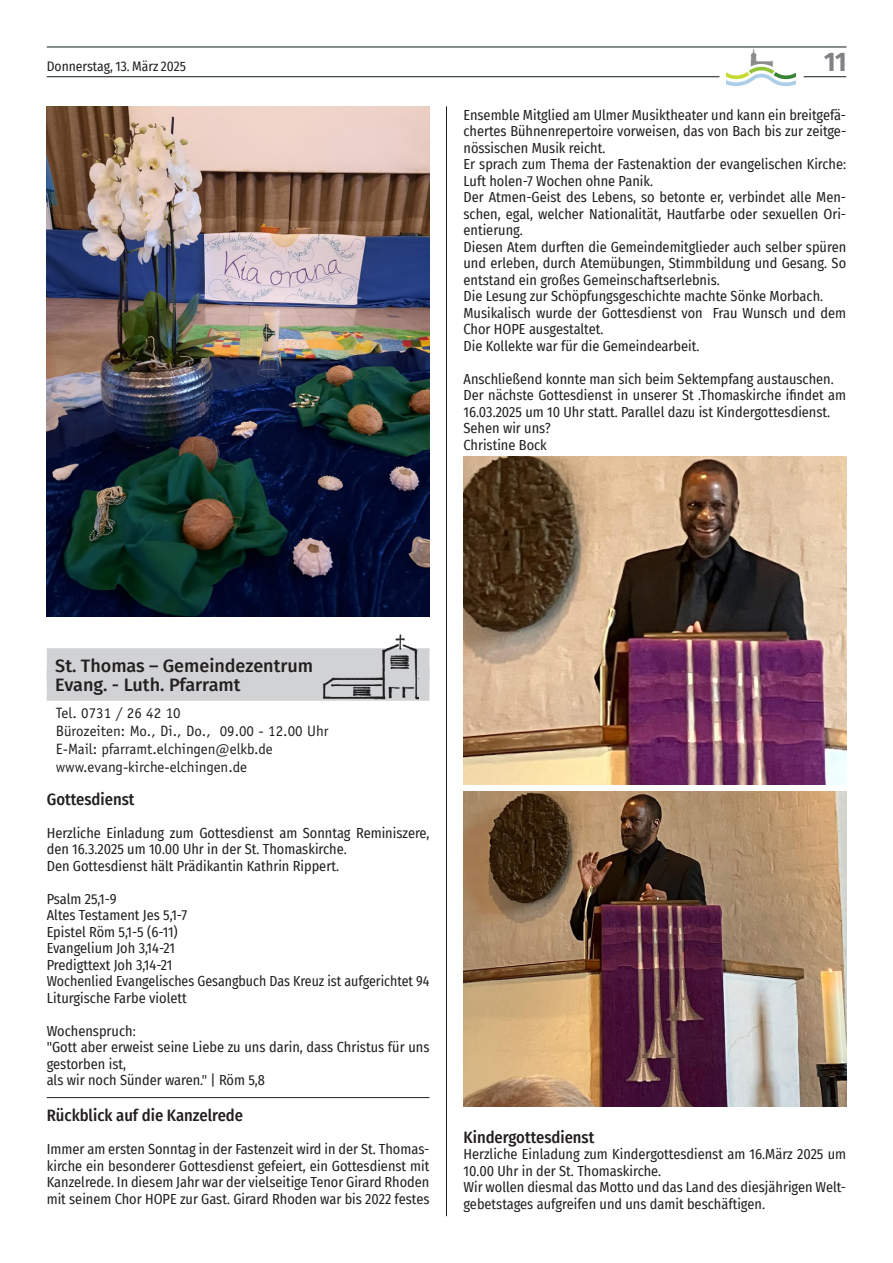
<style>
.page{position:relative;width:893px;height:1263px;background:#fff}
.page>*{position:absolute;margin:0;border:0;box-sizing:border-box;transform-origin:0 0}
.t1{font:700 27px "Fira Sans Condensed";color:#808285}
.t2{font:500 18px/19.5px "Fira Sans";color:#231f20}
.t3{font:500 16.5px "Fira Sans Condensed";color:#231f20}
.t4{font:15px/18px "Officina Sans";color:#231f20}
.t5{font:14.25px/16.5px "Fira Sans Condensed";color:#231f20}
.t6{font:13.5px "Fira Sans Condensed";color:#231f20}
</style>
<div class="page">
<hr style="left:446px;top:106px;width:1px;height:1110px;background:#231f20">
<hr style="left:804px;top:76px;width:42px;height:1px;background:#101a21">
<hr style="left:47px;top:76px;width:672px;height:1px;background:#101a21">
<hr style="left:47px;top:47px;width:799px;height:1px;background:#101a21">
<img style="left:727px;top:48px;width:68px;height:38px">
<hr style="left:47px;top:1097px;width:382px;height:1px;background:#231f20">
<img style="left:47px;top:106px;width:382px;height:511px">
<div style="left:47px;top:648px;width:382px;height:33px;background:#d1d2d4"></div>
<div style="left:47px;top:668px;width:382px;height:33px;background:#d1d2d4"></div>
<div style="left:322px;top:632px;width:97px;height:81px;background:#fff"></div>
<img style="left:322px;top:634px;width:97px;height:66px">
<img style="left:463px;top:457px;width:383px;height:327px">
<img style="left:463px;top:792px;width:383px;height:314px">
<p class="t6" style="left:47px;top:56px;width:141px">Donnerstag, 13. März 2025</p>
<h1 class="t1" style="left:824px;top:39px;width:24px">11</h1>
<p class="t5" style="left:463px;top:106px;width:384px">Ensemble Mitglied am Ulmer Musiktheater und kann ein breitgefä&shy;chertes Bühnenrepertoire vorweisen, das von Bach bis zur zeitge&shy;nössischen Musik reicht.<br>Er sprach zum Thema der Fastenaktion der evangelischen Kirche:<br>Luft holen-7 Wochen ohne Panik.<br>Der Atmen-Geist des Lebens, so betonte er, verbindet alle Men&shy;schen, egal, welcher Nationalität, Hautfarbe oder sexuellen Ori&shy;entierung.<br>Diesen Atem durften die Gemeindemitglieder auch selber spüren und erleben, durch Atemübungen, Stimmbildung und Gesang. So entstand ein großes Gemeinschaftserlebnis.<br>Die Lesung zur Schöpfungsgeschichte machte Sönke Morbach.<br>Musikalisch wurde der Gottesdienst von Frau Wunsch und dem Chor HOPE ausgestaltet.<br>Die Kollekte war für die Gemeindearbeit.</p>
<p class="t5" style="left:463px;top:370px;width:384px">Anschließend konnte man sich beim Sektempfang austauschen.<br>Der nächste Gottesdienst in unserer St .Thomaskirche ifindet am 16.03.2025 um 10 Uhr statt. Parallel dazu ist Kindergottesdienst.<br>Sehen wir uns?<br>Christine Bock</p>
<p class="t2" style="left:55px;top:655px;width:259px">St. Thomas – Gemeindezentrum<br>Evang. - Luth. Pfarramt</p>
<p class="t4" style="left:56px;top:704px;width:274px">Tel. 0731 / 26 42 10<br>Bürozeiten: Mo., Di., Do., 09.00 - 12.00 Uhr E-Mail: pfarramt.elchingen@elkb.de www.evang-kirche-elchingen.de</p>
<p class="t3" style="left:47px;top:786px;width:89px">Gottesdienst</p>
<p class="t5" style="left:47px;top:824px;width:384px">Herzliche Einladung zum Gottesdienst am Sonntag Reminiszere, den 16.3.2025 um 10.00 Uhr in der St. Thomaskirche.<br>Den Gottesdienst hält Prädikantin Kathrin Rippert.</p>
<p class="t5" style="left:47px;top:890px;width:384px">Psalm 25,1-9<br>Altes Testament Jes 5,1-7<br>Epistel Röm 5,1-5 (6-11)<br>Evangelium Joh 3,14-21<br>Predigttext Joh 3,14-21<br>Wochenlied Evangelisches Gesangbuch Das Kreuz ist aufgerichtet 94<br>Liturgische Farbe violett</p>
<p class="t5" style="left:47px;top:1022px;width:384px">Wochenspruch:<br>"Gott aber erweist seine Liebe zu uns darin, dass Christus für uns gestorben ist,<br>als wir noch Sünder waren." | Röm 5,8</p>
<p class="t3" style="left:47px;top:1102px;width:198px">Rückblick auf die Kanzelrede</p>
<p class="t5" style="left:47px;top:1141px;width:384px;text-align:justify">Immer am ersten Sonntag in der Fastenzeit wird in der St. Thomas&shy;kirche ein besonderer Gottesdienst gefeiert, ein Gottesdienst mit Kanzelrede. In diesem Jahr war der vielseitige Tenor Girard Rhoden mit seinem Chor HOPE zur Gast. Girard Rhoden war bis 2022 festes</p>
<p class="t3" style="left:463px;top:1124px;width:132px">Kindergottesdienst</p>
<p class="t5" style="left:463px;top:1145px;width:384px">Herzliche Einladung zum Kindergottesdienst am 16.März 2025 um 10.00 Uhr in der St. Thomaskirche.<br>Wir wollen diesmal das Motto und das Land des diesjährigen Welt&shy;gebetstages aufgreifen und uns damit beschäftigen.</p>
</div>
